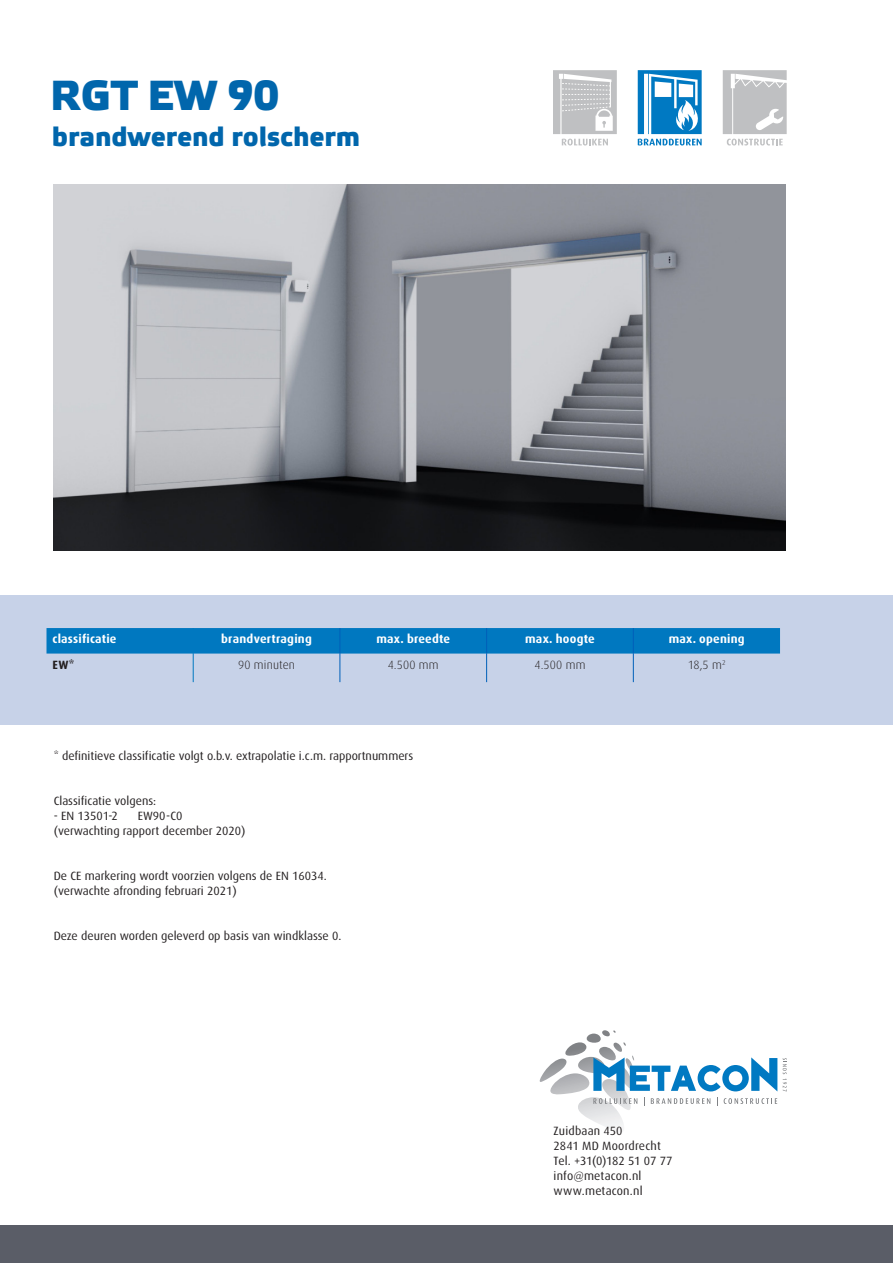
<style>
.page{position:relative;width:893px;height:1263px;background:#fff}
.page>*{position:absolute;margin:0;border:0;box-sizing:border-box;transform-origin:0 0}
.Kop{font:700 42px "Elektra Medium Pro";letter-spacing:-.01em;color:#0166ac}
.Kop-2{font:700 27px "Elektra Medium Pro";color:#0166ac}
.Platte_tekst{font:12px "Dax";color:#231f20}
.Tabel_tussen_kop{font:700 12px "Dax";letter-spacing:.015em;color:#fff}
.Tabel_platte_tekst{font:300 12px "Dax";letter-spacing:.015em;color:#231f20}
.Tabel_platte_tekst-2{font:700 12px "Dax";color:#231f20}
</style>
<div class="page">
<svg style="left:783px;top:1058px;width:4px;height:33px"></svg>
<svg style="left:539px;top:1030px;width:238px;height:98px"></svg>
<div style="left:0;top:1225px;width:893px;height:38px;background:#5a5d67"></div>
<svg style="left:723px;top:70px;width:64px;height:75px"></svg>
<svg style="left:638px;top:70px;width:64px;height:75px"></svg>
<svg style="left:553px;top:70px;width:64px;height:75px"></svg>
<div style="left:0;top:595px;width:893px;height:130px;background:#c7d2e8"></div>
<svg style="left:47px;top:628px;width:733px;height:54px"></svg>
<img style="left:54px;top:185px;width:732px;height:365px">
<p class="Kop" style="left:50px;top:72px;width:231px">RGT EW 90</p>
<p class="Kop-2" style="left:52px;top:121px;width:310px">brandwerend rolscherm</p>
<p class="Tabel_tussen_kop" style="left:53px;top:632px;width:66px">classificatie</p>
<p class="Tabel_tussen_kop" style="left:221px;top:632px;width:92px">brandvertraging</p>
<p class="Tabel_tussen_kop" style="left:376px;top:632px;width:75px">max. breedte</p>
<p class="Tabel_tussen_kop" style="left:525px;top:632px;width:71px">max. hoogte</p>
<p class="Tabel_tussen_kop" style="left:669px;top:632px;width:77px">max. opening</p>
<p class="Tabel_platte_tekst-2" style="left:53px;top:658px;width:23px">EW*</p>
<p class="Tabel_platte_tekst" style="left:238px;top:658px;width:58px">90 minuten</p>
<p class="Tabel_platte_tekst" style="left:388px;top:658px;width:52px">4.500 mm</p>
<p class="Tabel_platte_tekst" style="left:534px;top:658px;width:52px">4.500 mm</p>
<p class="Tabel_platte_tekst" style="left:688px;top:658px;width:39px">18,5 m<sup>2</sup></p>
<p class="Platte_tekst" style="left:54px;top:749px;width:361px">* definitieve classificatie volgt o.b.v. extrapolatie i.c.m. rapportnummers</p>
<p class="Platte_tekst" style="left:54px;top:794px;width:104px">Classificatie volgens:</p>
<p class="Platte_tekst" style="left:54px;top:809px;width:66px">- EN 13501-2</p>
<p class="Platte_tekst" style="left:138px;top:809px;width:46px">EW90-C0</p>
<p class="Platte_tekst" style="left:54px;top:824px;width:193px">(verwachting rapport december 2020)</p>
<p class="Platte_tekst" style="left:54px;top:869px;width:275px">De CE markering wordt voorzien volgens de EN 16034.</p>
<p class="Platte_tekst" style="left:54px;top:884px;width:185px">(verwachte afronding februari 2021)</p>
<p class="Platte_tekst" style="left:54px;top:929px;width:289px">Deze deuren worden geleverd op basis van windklasse 0.</p>
<p class="Platte_tekst" style="left:554px;top:1124px;width:70px">Zuidbaan 450</p>
<p class="Platte_tekst" style="left:554px;top:1139px;width:109px">2841 MD Moordrecht</p>
<p class="Platte_tekst" style="left:554px;top:1154px;width:120px">Tel. +31(0)182 51 07 77</p>
<p class="Platte_tekst" style="left:554px;top:1169px;width:89px">info@metacon.nl</p>
<p class="Platte_tekst" style="left:554px;top:1184px;width:90px">www.metacon.nl</p>
</div>
